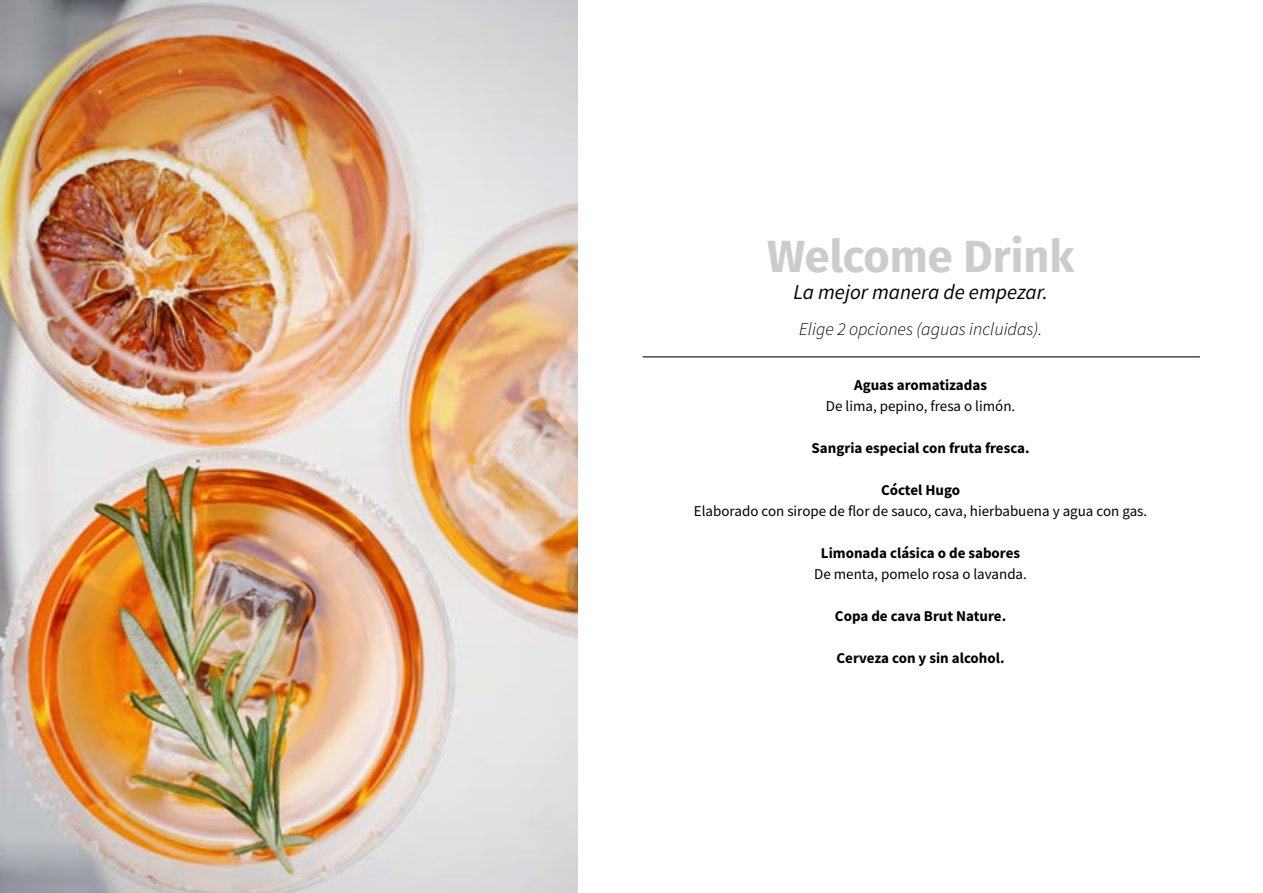
<style>
.page{position:relative;width:1263px;height:893px;background:#fff}
.page>*{position:absolute;margin:0;border:0;box-sizing:border-box;transform-origin:0 0}
.t1{font:700 45px "Fira Sans";color:#ccc}
.t2{font:italic 21px "Source Sans Pro";color:#000}
.t3{font:italic 300 18px "Source Sans Pro";color:#000}
.t4{font:700 15px "Source Sans Pro";color:#000}
.t5{font:15px "Source Sans Pro";color:#000}
</style>
<div class="page">
<hr style="left:643px;top:356px;width:557px;height:1px;background:#000">
<img style="left:0;top:0;width:577px;height:893px">
<h1 class="t1" style="left:767px;top:218px;width:308px">Welcome Drink</h1>
<h2 class="t2" style="left:793px;top:279px;width:256px">La mejor manera de empezar.</h2>
<p class="t3" style="left:799px;top:318px;width:245px">Elige 2 opciones (aguas incluidas).</p>
<p class="t4" style="left:854px;top:375px;width:134px">Aguas aromatizadas</p>
<p class="t5" style="left:826px;top:396px;width:191px">De lima, pepino, fresa o limón.</p>
<p class="t4" style="left:811px;top:438px;width:220px">Sangria especial con fruta fresca.</p>
<p class="t4" style="left:881px;top:480px;width:81px">Cóctel Hugo</p>
<p class="t5" style="left:694px;top:501px;width:455px">Elaborado con sirope de flor de sauco, cava, hierbabuena y agua con gas.</p>
<p class="t4" style="left:821px;top:543px;width:201px">Limonada clásica o de sabores</p>
<p class="t5" style="left:814px;top:564px;width:214px">De menta, pomelo rosa o lavanda.</p>
<p class="t4" style="left:835px;top:606px;width:173px">Copa de cava Brut Nature.</p>
<p class="t4" style="left:836px;top:648px;width:170px">Cerveza con y sin alcohol.</p>
</div>
